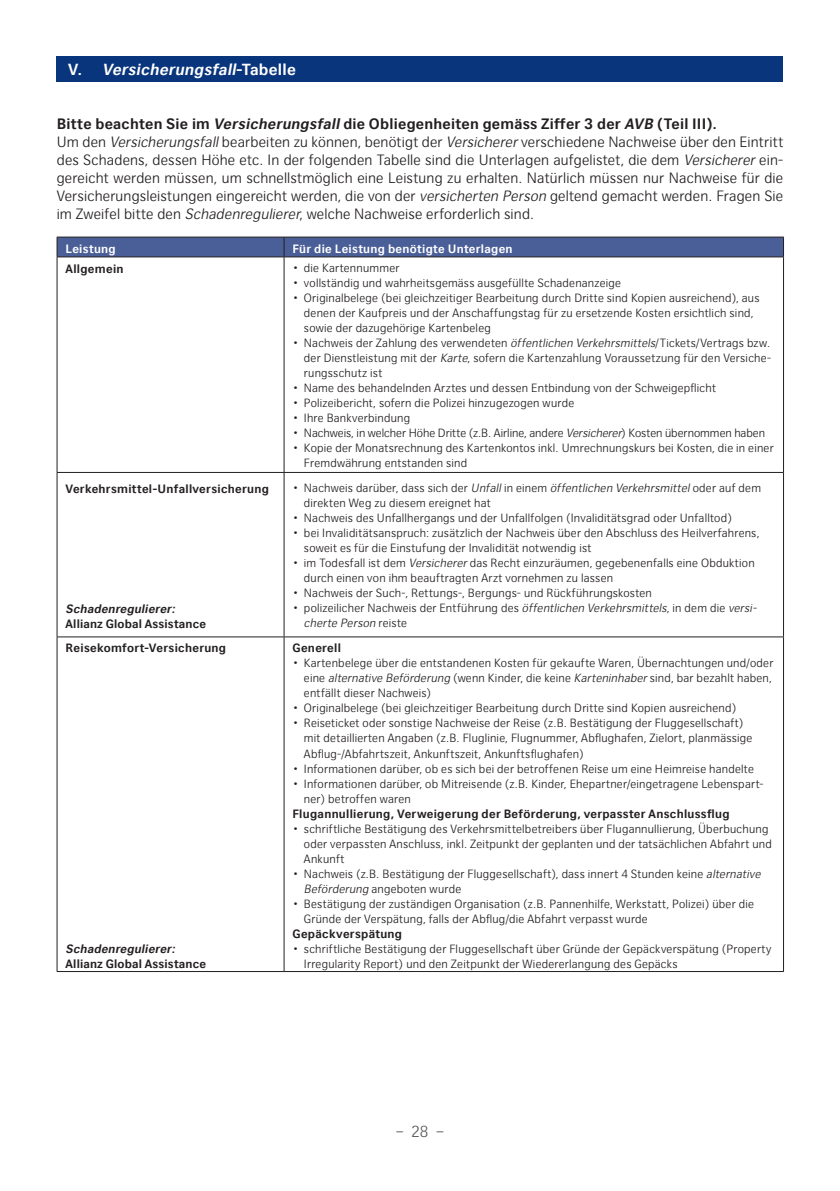
<style>
.page{position:relative;width:840px;height:1191px;background:#fff}
.page>*{position:absolute;margin:0;border:0;box-sizing:border-box;transform-origin:0 0}
.t1{font:italic 700 16px "CH Sans";color:#fff}
.t2{font:300 16px "CH Sans";color:#57585a}
.t3{font:300 15px/18px "CH Sans";letter-spacing:.01em;color:#231f20}
.t4{font:300 12px/15px "CH Sans";letter-spacing:.02em;color:#231f20}
.t5{font:700 12px "CH Sans";letter-spacing:.025em;color:#231f20}
.t6{font:300 12px "CH Sans";color:#231f20}
.t7{font:700 12px "CH Sans";letter-spacing:.025em;color:#fff}
.t8{font:italic 700 12px "CH Sans";color:#231f20}
.s1{font-style:normal}
.s2{font-weight:700}
.s3{font-weight:700;font-style:italic}
.s4{font-style:italic}
</style>
<div class="page">
<div style="left:57px;top:57px;width:725px;height:25px;background:#08357c"></div>
<div style="left:57px;top:237px;width:726px;height:19px;background:#4a5e98"></div>
<hr style="left:57px;top:256px;width:227px;height:1px;background:#231f20">
<hr style="left:57px;top:257px;width:1px;height:215px;background:#231f20">
<hr style="left:284px;top:256px;width:499px;height:1px;background:#231f20">
<hr style="left:283px;top:257px;width:1px;height:215px;background:#231f20">
<hr style="left:782px;top:257px;width:1px;height:215px;background:#231f20">
<hr style="left:57px;top:472px;width:227px;height:1px;background:#231f20">
<hr style="left:57px;top:473px;width:1px;height:163px;background:#231f20">
<hr style="left:284px;top:472px;width:499px;height:1px;background:#231f20">
<hr style="left:283px;top:473px;width:1px;height:163px;background:#231f20">
<hr style="left:782px;top:473px;width:1px;height:163px;background:#231f20">
<hr style="left:57px;top:636px;width:227px;height:1px;background:#231f20">
<hr style="left:57px;top:637px;width:1px;height:334px;background:#231f20">
<hr style="left:284px;top:636px;width:499px;height:1px;background:#231f20">
<hr style="left:283px;top:637px;width:1px;height:334px;background:#231f20">
<hr style="left:782px;top:637px;width:1px;height:334px;background:#231f20">
<hr style="left:57px;top:971px;width:227px;height:1px;background:#231f20">
<hr style="left:284px;top:971px;width:499px;height:1px;background:#231f20">
<h1 class="t1" style="left:68px;top:59px;width:229px"><span class="s1">V.</span> Versicherungsfall<span class="s1">-Ta b e l l e</span></h1>
<p class="t3" style="left:57px;top:114px;width:727px"><span class="s2">Bitte beachten Sie im</span> <span class="s3">Versicherungsfall</span><span class="s2">die Obliegenheiten gemäss Ziffer 3 der</span> <span class="s3">AVB</span> <span class="s2">(Teil III).<br></span>Um den <span class="s4">Versicherungsfall</span>bearbeiten zu können, benötigt der <span class="s4">Versicherer</span>verschiedene Nachweise über den Eintritt des Schadens, dessen Höhe etc. In der folgenden Tabelle sind die Unterlagen aufgelistet, die dem <span class="s4">Versicherer</span> ein&shy;gereicht werden müssen, um schnellstmöglich eine Leistung zu erhalten. Natürlich müssen nur Nachweise für die Versicherungsleistungen eingereicht werden, die von der <span class="s4">versicherten Person</span> geltend gemacht werden. Fragen Sie im Zweifel bitte den <span class="s4">Schadenregulierer</span>, welche Nachweise erforderlich sind.</p>
<p class="t7" style="left:65px;top:241px;width:52px">Leistung</p>
<p class="t7" style="left:292px;top:241px;width:221px">Für die Leistung benötigte Unterlagen</p>
<p class="t5" style="left:65px;top:261px;width:59px">Allgemein</p>
<p class="t4" style="left:292px;top:260px;width:108px">• die Kartennummer</p>
<p class="t4" style="left:292px;top:275px;width:330px">• vollständig und wahrheitsgemäss ausgefüllte Schadenanzeige</p>
<p class="t4" style="left:304px;top:290px;width:457px;text-indent:-11px">• Originalbelege (bei gleichzeitiger Bearbeitung durch Dritte sind Kopien ausreichend), aus denen der Kaufpreis und der Anschaffungstag für zu ersetzende Kosten ersichtlich sind, sowie der dazugehörige Kartenbeleg</p>
<p class="t4" style="left:304px;top:335px;width:468px;text-align:justify;text-indent:-11px">• Nachweis der Zahlung des verwendeten <span class="s4">öffentlichen Verkehrsmittels</span>/Tickets/Vertrags bzw. der Dienstleistung mit der <span class="s4">Karte</span>, sofern die Kartenzahlung Voraussetzung für den Versiche&shy;rungsschutz ist</p>
<p class="t4" style="left:292px;top:380px;width:424px">• Name des behandelnden Arztes und dessen Entbindung von der Schweigepflicht</p>
<p class="t4" style="left:292px;top:395px;width:283px">• Polizeibericht, sofern die Polizei hinzugezogen wurde</p>
<p class="t4" style="left:292px;top:410px;width:119px">• Ihre Bankverbindung</p>
<p class="t6" style="left:292px;top:425px;width:473px">• Nachweis, in welcher Höhe Dritte (z.B. Airline, andere <span class="s4">Versicherer</span>) Kosten übernommen haben</p>
<p class="t4" style="left:304px;top:440px;width:471px;text-indent:-11px">• Kopie der Monatsrechnung des Kartenkontos inkl. Umrechnungskurs bei Kosten, die in einer<br>Fremdwährung entstanden sind</p>
<p class="t5" style="left:65px;top:481px;width:205px">Verkehrsmittel-Unfallversicherung</p>
<p class="t4" style="left:304px;top:480px;width:458px;text-indent:-11px">• Nachweis darüber, dass sich der <span class="s4">Unfall</span>in einem <span class="s4">öffentlichen Verkehrsmittel</span>oder auf dem direkten Weg zu diesem ereignet hat</p>
<p class="t4" style="left:292px;top:510px;width:441px">• Nachweis des Unfallhergangs und der Unfallfolgen (Invaliditätsgrad oder Unfalltod)</p>
<p class="t4" style="left:304px;top:525px;width:456px;text-indent:-11px">• bei Invaliditätsanspruch: zusätzlich der Nachweis über den Abschluss des Heilverfahrens, soweit es für die Einstufung der Invalidität notwendig ist</p>
<p class="t4" style="left:304px;top:555px;width:452px;text-indent:-11px">• im Todesfall ist dem <span class="s4">Versicherer</span>das Recht einzuräumen, gegebenenfalls eine Obduktion durch einen von ihm beauftragten Arzt vornehmen zu lassen</p>
<p class="t4" style="left:292px;top:585px;width:360px">• Nachweis der Such-, Rettungs-, Bergungs- und Rückführungskosten</p>
<p class="t4" style="left:304px;top:600px;width:456px;text-indent:-11px">• polizeilicher Nachweis der Entführung des <span class="s4">öffentlichen Verkehrsmittels</span>, in dem die <span class="s4">versi&shy;cherte Person</span> re i s t e</p>
<p class="t8" style="left:65px;top:601px;width:114px">Schadenregulierer:</p>
<p class="t5" style="left:65px;top:616px;width:142px">Allianz Global Assistance</p>
<p class="t5" style="left:65px;top:641px;width:162px">Reisekomfort-Versicherung</p>
<p class="t8" style="left:65px;top:941px;width:114px">Schadenregulierer:</p>
<p class="t5" style="left:65px;top:956px;width:142px">Allianz Global Assistance</p>
<p class="t5" style="left:292px;top:641px;width:50px">Generell</p>
<p class="t4" style="left:304px;top:655px;width:470px;text-indent:-11px">• Kartenbelege über die entstandenen Kosten für gekaufte Waren, Übernachtungen und/oder eine <span class="s4">alternative Beförderung</span> (wenn Kinder, die keine <span class="s4">Karteninhaber</span>sind, bar bezahlt haben, entfällt dieser Nachweis)</p>
<p class="t4" style="left:292px;top:700px;width:445px">• Originalbelege (bei gleichzeitiger Bearbeitung durch Dritte sind Kopien ausreichend)</p>
<p class="t4" style="left:304px;top:715px;width:449px;text-indent:-11px">• Reiseticket oder sonstige Nachweise der Reise (z.B. Bestätigung der Fluggesellschaft) mit detaillierten Angaben (z.B. Fluglinie, Flugnummer, Abflughafen, Zielort, planmässige<br>Abflug-/Abfahrtszeit, Ankunftszeit, Ankunftsflughafen)</p>
<p class="t4" style="left:292px;top:760px;width:462px">• Informationen darüber, ob es sich bei der betroffenen Reise um eine Heimreise handelte</p>
<p class="t4" style="left:304px;top:775px;width:460px;text-indent:-11px">• Informationen darüber, ob Mitreisende (z.B. Kinder, Ehepartner/eingetragene Lebenspart&shy;ner) betroffen waren</p>
<p class="t5" style="left:292px;top:806px;width:438px">Flugannullierung, Verweigerung der Beförderung, verpasster Anschlussflug</p>
<p class="t4" style="left:304px;top:820px;width:469px;text-indent:-11px">• schriftliche Bestätigung des Verkehrsmittelbetreibers über Flugannullierung, Überbuchung oder verpassten Anschluss, inkl. Zeitpunkt der geplanten und der tatsächlichen Abfahrt und<br>Ankunft</p>
<p class="t4" style="left:304px;top:865px;width:460px;text-indent:-11px">• Nachweis (z.B. Bestätigung der Fluggesellschaft), dass innert 4 Stunden keine <span class="s4">alternative<br>Beförderung</span> angeboten wurde</p>
<p class="t4" style="left:304px;top:895px;width:451px;text-indent:-11px">• Bestätigung der zuständigen Organisation (z.B. Pannenhilfe, Werkstatt, Polizei) über die<br>Gründe der Verspätung, falls der Abflug/die Abfahrt verpasst wurde</p>
<p class="t5" style="left:292px;top:926px;width:111px">Gepäckverspätung</p>
<p class="t4" style="left:304px;top:940px;width:469px;text-indent:-11px">• schriftliche Bestätigung der Fluggesellschaft über Gründe der Gepäckverspätung (Property<br>Irregularity Report) und den Zeitpunkt der Wiedererlangung des Gepäcks</p>
<h1 class="t2" style="left:396px;top:1121px;width:49px">– 28 –</h1>
</div>
